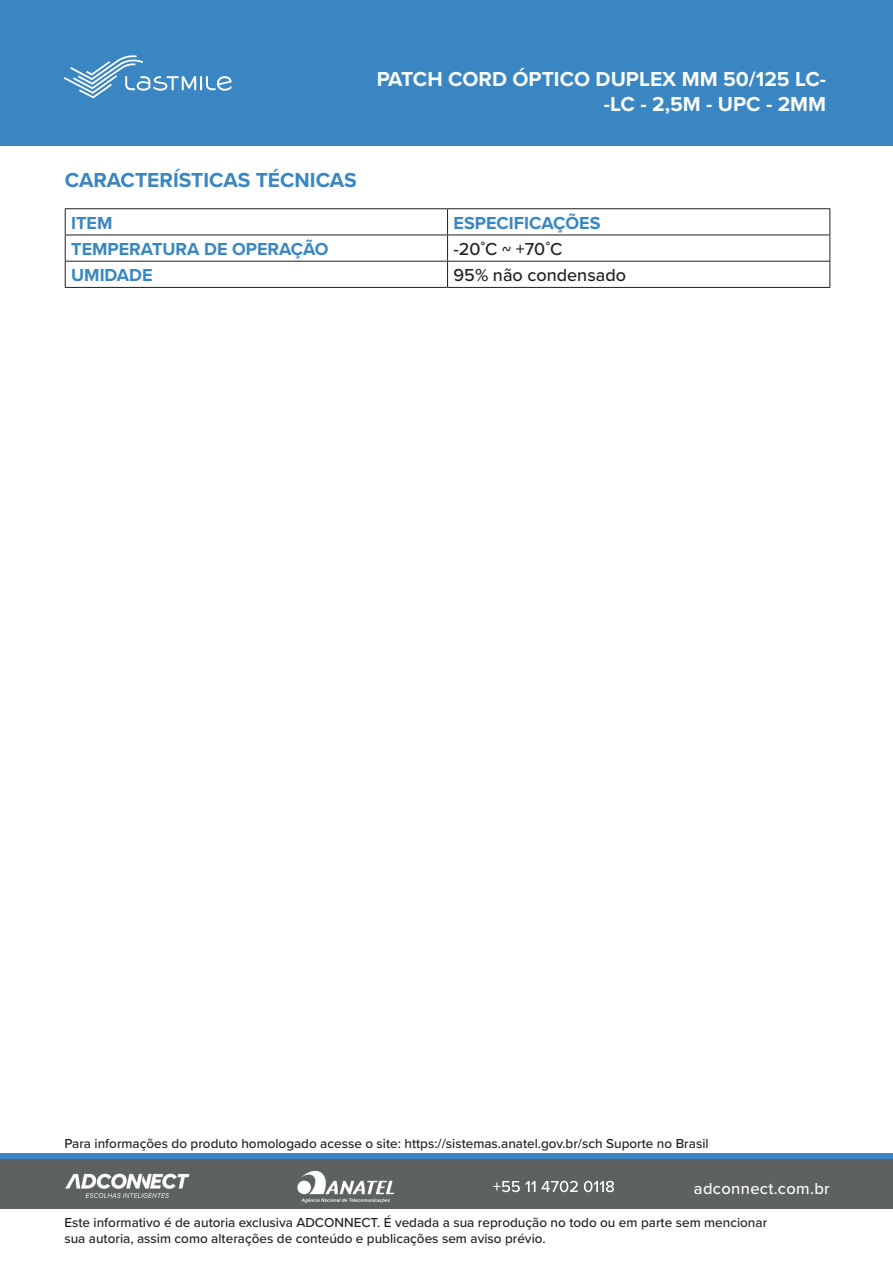
<style>
.page{position:relative;width:893px;height:1263px;background:#fff}
.page>*{position:absolute;margin:0;border:0;box-sizing:border-box;transform-origin:0 0}
.t1{font:700 21px/25.2px "Proxima Nova";color:#fbfdfa;text-align:right}
.t2{font:700 21px "Proxima Nova";color:#3986c2}
.t3{font:700 18px "Proxima Nova";color:#3986c2}
.t4{font:500 18px "Proxima Nova";color:#231f20}
.t5{font:500 16.5px "Proxima Nova";letter-spacing:.02em;color:#fefcfa}
.t6{font:500 13.5px/16.2px "Proxima Nova";color:#231f20}
</style>
<div class="page">
<div style="left:0;top:0;width:893px;height:145px;background:#3986c2"></div>
<div style="left:0;top:1155px;width:893px;height:54px;background:#5d6162"></div>
<div style="left:0;top:1152px;width:893px;height:6px;background:#3986c2"></div>
<img style="left:65px;top:1173px;width:125px;height:25px">
<img style="left:297px;top:1170px;width:97px;height:33px">
<svg style="left:493px;top:1181px;width:42px;height:11px"></svg>
<svg style="left:541px;top:1181px;width:37px;height:11px"></svg>
<svg style="left:584px;top:1181px;width:30px;height:11px"></svg>
<svg style="left:64px;top:55px;width:168px;height:43px"></svg>
<hr style="left:65px;top:208px;width:383px;height:1px;background:#231f20">
<hr style="left:448px;top:208px;width:382px;height:1px;background:#231f20">
<hr style="left:65px;top:235px;width:383px;height:1px;background:#231f20">
<hr style="left:448px;top:235px;width:382px;height:1px;background:#231f20">
<hr style="left:65px;top:261px;width:383px;height:1px;background:#231f20">
<svg style="left:65px;top:209px;width:1px;height:78px"></svg>
<hr style="left:448px;top:261px;width:382px;height:1px;background:#231f20">
<svg style="left:447px;top:209px;width:1px;height:78px"></svg>
<svg style="left:829px;top:209px;width:1px;height:78px"></svg>
<hr style="left:65px;top:287px;width:383px;height:1px;background:#231f20">
<hr style="left:448px;top:287px;width:382px;height:1px;background:#231f20">
<h1 class="t1" style="left:377px;top:66px;width:451px">PATCH CORD ÓPTICO DUPLEX MM 50/125 LC--LC - 2,5M - UPC - 2MM</h1>
<h1 class="t2" style="left:65px;top:164px;width:293px">CARACTERÍSTICAS TÉCNICAS</h1>
<h2 class="t3" style="left:71px;top:210px;width:43px">ITEM</h2>
<h2 class="t3" style="left:454px;top:210px;width:148px">ESPECIFICAÇÕES</h2>
<h2 class="t3" style="left:71px;top:236px;width:259px">TEMPERATURA DE OPERAÇÃO</h2>
<h2 class="t4" style="left:454px;top:236px;width:110px">-20 ̊C ~ +70 ̊C</h2>
<h2 class="t3" style="left:71px;top:262px;width:83px">UMIDADE</h2>
<h2 class="t4" style="left:454px;top:262px;width:174px">95% não condensado</h2>
<p class="t6" style="left:64px;top:1135px;width:646px">Para informações do produto homologado acesse o site: https://sistemas.anatel.gov.br/sch Suporte no Brasil</p>
<p class="t5" style="left:694px;top:1176px;width:137px">adconnect.com.br</p>
<p class="t6" style="left:64px;top:1214px;width:704px">Este informativo é de autoria exclusiva ADCONNECT. É vedada a sua reprodução no todo ou em parte sem mencionar sua autoria, assim como alterações de conteúdo e publicações sem aviso prévio.</p>
</div>
